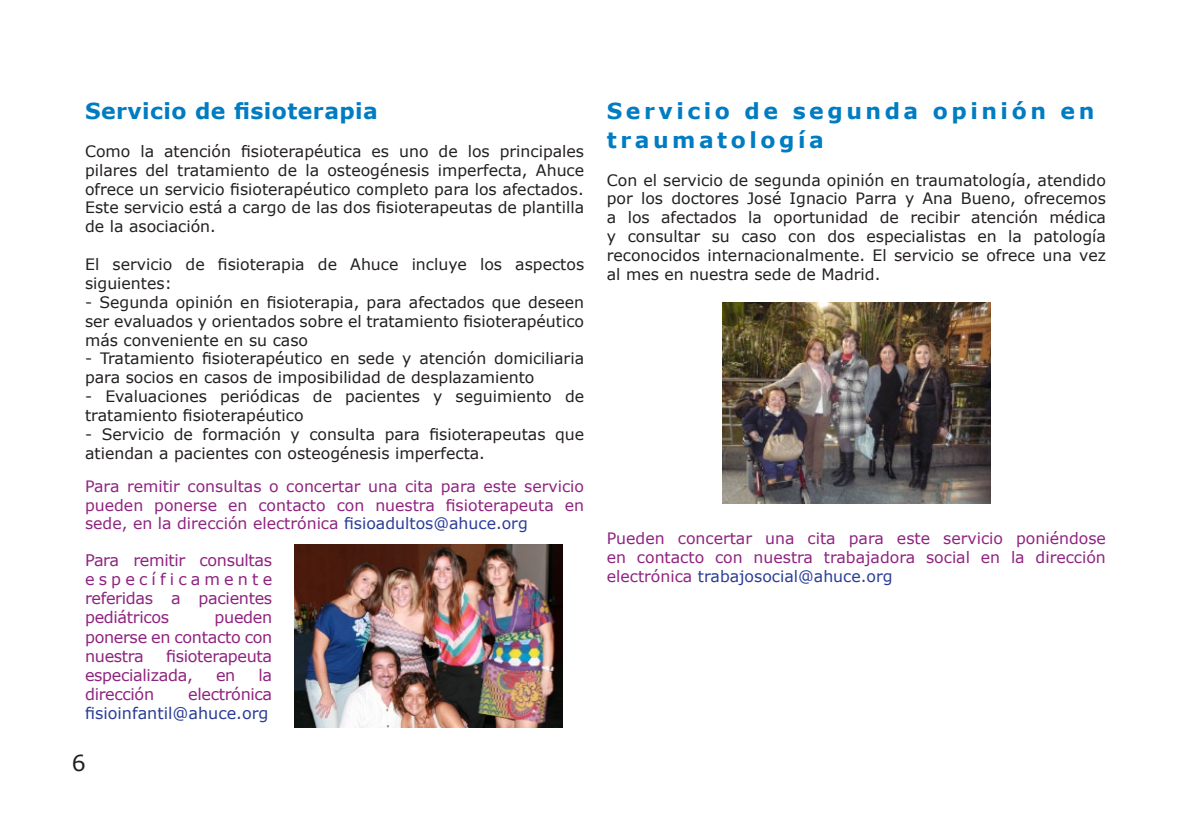
<style>
.page{position:relative;width:1191px;height:840px;background:#fff}
.page>*{position:absolute;margin:0;border:0;box-sizing:border-box;transform-origin:0 0}
.t1{font:700 22px "Verdana";letter-spacing:.16em;color:#007cc2}
.t2{font:700 22px "Verdana";letter-spacing:.02em;color:#007cc2}
.t3{font:22px "Verdana";color:#231f20}
.t4{font:16px/19.2px "Verdana";letter-spacing:-.02em;color:#8f2380;text-align:justify}
.t5{font:16px/19.2px "Verdana";color:#2a3c98;text-align:right}
.t6{font:15.8px/18.8px "Verdana";color:#231f20}
.t7{font:15.8px/18.8px "Verdana";color:#8f2380;text-align:justify}
.s1{color:#2a3c98}
.s2{color:#8f2380}
</style>
<div class="page">
<img style="left:722px;top:302px;width:268px;height:201px">
<img style="left:295px;top:544px;width:267px;height:183px">
<p class="t2" style="left:85px;top:95px;width:294px">Servicio de fisioterapia</p>
<p class="t6" style="left:85px;top:141px;width:500px;text-align:justify">Como la atención fisioterapéutica es uno de los principales pilares del tratamiento de la osteogénesis imperfecta, Ahuce ofrece un servicio fisioterapéutico completo para los afectados.</p>
<p class="t6" style="left:85px;top:198px;width:500px">Este servicio está a cargo de las dos fisioterapeutas de plantilla de la asociación.</p>
<p class="t6" style="left:85px;top:254px;width:500px">El servicio de fisioterapia de Ahuce incluye los aspectos siguientes:</p>
<p class="t6" style="left:85px;top:292px;width:500px;text-align:justify">- Segunda opinión en fisioterapia, para afectados que deseen ser evaluados y orientados sobre el tratamiento fisioterapéutico más conveniente en su caso</p>
<p class="t6" style="left:85px;top:349px;width:500px">- Tratamiento fisioterapéutico en sede y atención domiciliaria para socios en casos de imposibilidad de desplazamiento</p>
<p class="t6" style="left:85px;top:386px;width:500px">- Evaluaciones periódicas de pacientes y seguimiento de tratamiento fisioterapéutico</p>
<p class="t6" style="left:85px;top:424px;width:500px">- Servicio de formación y consulta para fisioterapeutas que atiendan a pacientes con osteogénesis imperfecta.</p>
<p class="t7" style="left:85px;top:476px;width:500px">Para remitir consultas o concertar una cita para este servicio pueden ponerse en contacto con nuestra fisioterapeuta en sede, en la dirección electrónica <span class="s1">fisioadultos@ahuce.org</span></p>
<p class="t4" style="left:85px;top:549px;width:189px">Para remitir consultas específicamente referidas a pacientes pediátricos</p>
<p class="t4" style="left:85px;top:607px;width:189px;text-indent:129px">pueden ponerse en contacto con nuestra</p>
<p class="t4" style="left:85px;top:645px;width:189px;text-indent:81px">fisioterapeuta especializada,</p>
<p class="t4" style="left:216px;top:665px;width:21px">en</p>
<p class="t4" style="left:258px;top:665px;width:15px">la</p>
<p class="t5" style="left:85px;top:684px;width:189px"><span class="s2">electrónica </span>fisioinfantil@ahuce.org</p>
<p class="t4" style="left:85px;top:684px;width:71px">dirección</p>
<h1 class="t3" style="left:72px;top:747px;width:15px">6</h1>
<p class="t1" style="left:607px;top:95px;width:489px">Servicio de segunda opinión en</p>
<p class="t1" style="left:607px;top:124px;width:218px">traumatología</p>
<p class="t6" style="left:607px;top:170px;width:500px;text-align:justify">Con el servicio de segunda opinión en traumatología, atendido por los doctores José Ignacio Parra y Ana Bueno, ofrecemos a los afectados la oportunidad de recibir atención médica y consultar su caso con dos especialistas en la patología reconocidos internacionalmente. El servicio se ofrece una vez al mes en nuestra sede de Madrid.</p>
<p class="t7" style="left:607px;top:528px;width:500px">Pueden concertar una cita para este servicio poniéndose en contacto con nuestra trabajadora social en la dirección electrónica <span class="s1">trabajosocial@ahuce.org</span></p>
</div>
